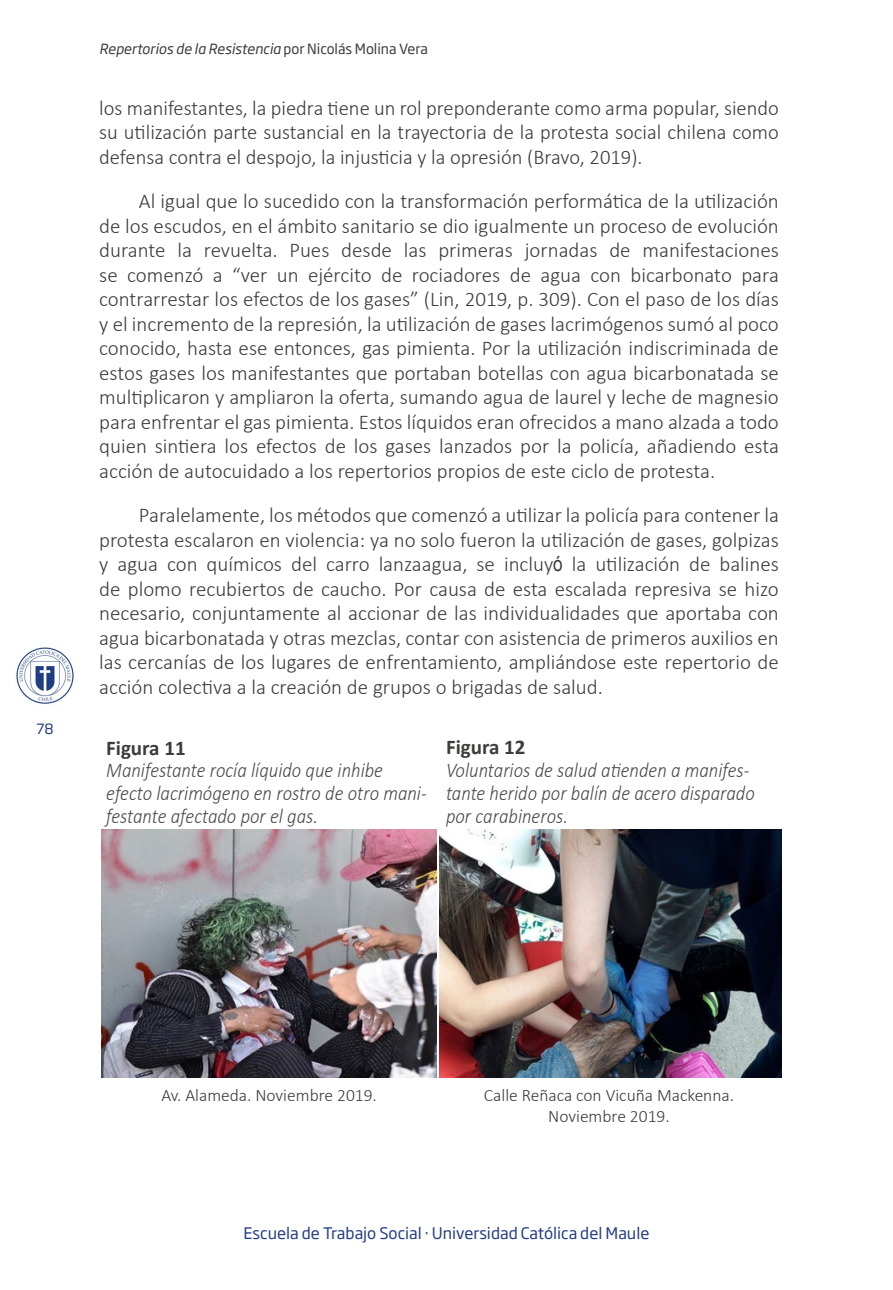
<style>
.page{position:relative;width:893px;height:1290px;background:#fff}
.page>*{position:absolute;margin:0;border:0;box-sizing:border-box;transform-origin:0 0}
.t1{font:300 21px/24.5px "Calibri";color:#3c3c3b;text-align:justify}
.t2{font:italic 300 21px/22.8px "Calibri";color:#4a4a49;scale:.89 1}
.t3{font:700 21px "Calibri";color:#3c3c3b}
.t4{font:300 17.5px/21px "Calibri";color:#3c3c3b;text-align:center}
.t5{font:15.75px "Soho Gothic Pro";color:#253e85}
.t6{font:italic 14px "Soho Gothic Pro";color:#3c3c3b}
.t7{font:14px "Soho Gothic Pro";color:#253e85}
.s1{font-style:normal}
.s2{font-family:"Arial Narrow";font-weight:400}
</style>
<div class="page">
<img style="left:16px;top:647px;width:58px;height:57px">
<img style="left:101px;top:830px;width:336px;height:248px">
<img style="left:439px;top:830px;width:342px;height:248px">
<p class="t7" style="left:36px;top:717px;width:19px">78</p>
<p class="t6" style="left:99px;top:38px;width:330px">Repertorios de la Resistencia <span class="s1">por Nicolás Molina Vera</span></p>
<p class="t1" style="left:99px;top:96px;width:681px">los manifestantes, la piedra tiene un rol preponderante como arma popular, siendo su utilización parte sustancial en la trayectoria de la protesta social chilena como defensa contra el despojo, la injusticia y la opresión (Bravo, 2019).</p>
<p class="t1" style="left:99px;top:189px;width:681px;text-indent:40px">Al igual que lo sucedido con la transformación performática de la utilización de los escudos, en el ámbito sanitario se dio igualmente un proceso de evolución durante la revuelta. Pues desde las primeras jornadas de manifestaciones se comenzó a “ver un ejército de rociadores de agua con bicarbonato para contrarrestar los efectos de los gases” (Lin, 2019, p. 309). Con el paso de los días y el incremento de la represión, la utilización de gases lacrimógenos sumó al poco conocido, hasta ese entonces, gas pimienta. Por la utilización indiscriminada de estos gases los manifestantes que portaban botellas con agua bicarbonatada se multiplicaron y ampliaron la oferta, sumando agua de laurel y leche de magnesio para enfrentar el gas pimienta. Estos líquidos eran ofrecidos a mano alzada a todo quien sintiera los efectos de los gases lanzados por la policía, añadiendo esta acción de autocuidado a los repertorios propios de este ciclo de protesta.</p>
<p class="t1" style="left:99px;top:503px;width:681px;text-indent:40px">Paralelamente, los métodos que comenzó a utilizar la policía para contener la protesta escalaron en violencia: ya no solo fueron la utilización de gases, golpizas y agua con químicos del carro lanzaagua, se incluy<span class="s2">ó</span> la utilización de balines de plomo recubiertos de caucho. Por causa de esta escalada represiva se hizo necesario, conjuntamente al accionar de las individualidades que aportaba con agua bicarbonatada y otras mezclas, contar con asistencia de primeros auxilios en las cercanías de los lugares de enfrentamiento, ampliándose este repertorio de acción colectiva a la creación de grupos o brigadas de salud.</p>
<p class="t3" style="left:106px;top:733px;width:81px">Figura 11</p>
<p class="t2" style="left:106px;top:759px;width:362px">Manifestante rocía líquido que inhibe efecto lacrimógeno en rostro de otro mani&shy;festante afectado por el gas.</p>
<p class="t3" style="left:446px;top:733px;width:81px">Figura 12</p>
<p class="t2" style="left:446px;top:759px;width:348px">Voluntarios de salud atienden a manifes&shy;tante herido por balín de acero disparado por carabineros.</p>
<p class="t4" style="left:161px;top:1084px;width:217px">Av. Alameda. Noviembre 2019.</p>
<p class="t4" style="left:484px;top:1084px;width:252px">Calle Reñaca con Vicuña Mackenna.<br>Noviembre 2019.</p>
<p class="t5" style="left:244px;top:1221px;width:407px">Escuela de Trabajo Social · Universidad Católica del Maule</p>
</div>
